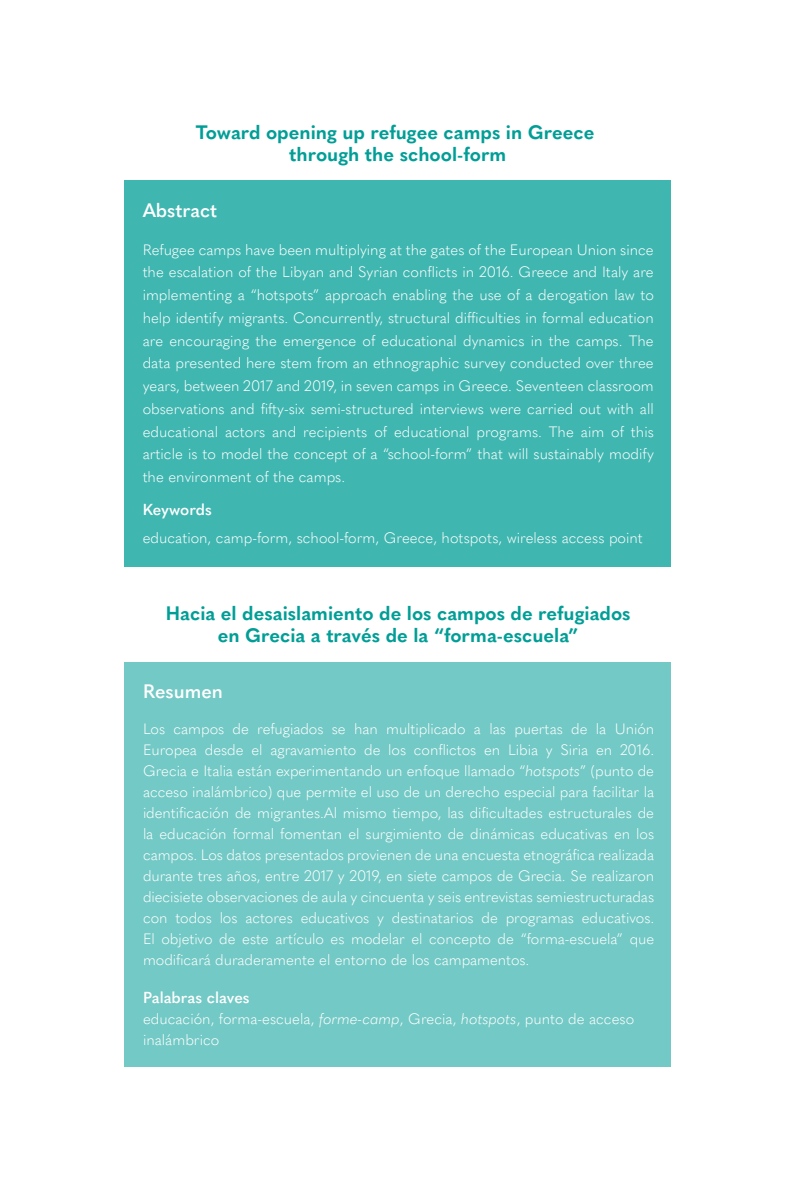
<style>
.page{position:relative;width:794px;height:1191px;background:#fff}
.page>*{position:absolute;margin:0;border:0;box-sizing:border-box;transform-origin:0 0}
.t1{font:700 19.25px/22.2px "Quasimoda";color:#009e96;text-align:center}
.t2{font:600 19.25px "Quasimoda";color:#fff}
.t3{font:600 15.75px "Quasimoda";color:#fff}
.t4{font:300 14.88px/21px "Quasimoda";color:#fff;text-align:justify}
.s1{font-style:italic}
</style>
<div class="page">
<div style="left:124px;top:180px;width:546px;height:386px;background:#40b6b0"></div>
<div style="left:124px;top:662px;width:547px;height:405px;background:#73c9c5"></div>
<p class="t1" style="left:196px;top:119px;width:400px">Toward opening up refugee camps in Greece through the school-form</p>
<p class="t2" style="left:143px;top:195px;width:76px">Abstract</p>
<p class="t4" style="left:143px;top:237px;width:513px;line-height:22.8px">Refugee camps have been multiplying at the gates of the European Union since the escalation of the Libyan and Syrian conflicts in 2016. Greece and Italy are implementing a “hotspots” approach enabling the use of a derogation law to help identify migrants. Concurrently, structural difficulties in formal education are encouraging the emergence of educational dynamics in the camps. The data presented here stem from an ethnographic survey conducted over three years, between 2017 and 2019, in seven camps in Greece. Seventeen classroom observations and fifty-six semi-structured interviews were carried out with all educational actors and recipients of educational programs. The aim of this article is to model the concept of a “school-form” that will sustainably modify the environment of the camps.</p>
<p class="t3" style="left:143px;top:497px;width:71px">Keywords</p>
<p class="t4" style="left:143px;top:526px;width:502px">education, camp-form, school-form, Greece, hotspots, wireless access point</p>
<p class="t1" style="left:166px;top:600px;width:466px">Hacia el desaislamiento de los campos de refugiados en Grecia a través de la “forma-escuela”</p>
<p class="t2" style="left:143px;top:676px;width:81px">Resumen</p>
<p class="t4" style="left:143px;top:717px;width:513px">Los campos de refugiados se han multiplicado a las puertas de la Unión Europea desde el agravamiento de los conflictos en Libia y Siria en 2016.<br>Grecia e Italia están experimentando un enfoque llamado “<span class="s1">hotspots</span>” (punto de acceso inalámbrico) que permite el uso de un derecho especial para facilitar la identificación de migrantes.Al mismo tiempo, las dificultades estructurales de la educación formal fomentan el surgimiento de dinámicas educativas en los campos. Los datos presentados provienen de una encuesta etnográfica realizada durante tres años, entre 2017 y 2019, en siete campos de Grecia. Se realizaron diecisiete observaciones de aula y cincuenta y seis entrevistas semiestructuradas con todos los actores educativos y destinatarios de programas educativos.<br>El objetivo de este artículo es modelar el concepto de “forma-escuela” que modificará duraderamente el entorno de los campamentos.</p>
<p class="t3" style="left:143px;top:985px;width:108px">Palabras claves</p>
<p class="t4" style="left:143px;top:1007px;width:493px">educación, forma-escuela, <span class="s1">forme-camp</span>, Grecia, <span class="s1">hotspots</span>, punto de acceso inalámbrico</p>
</div>
